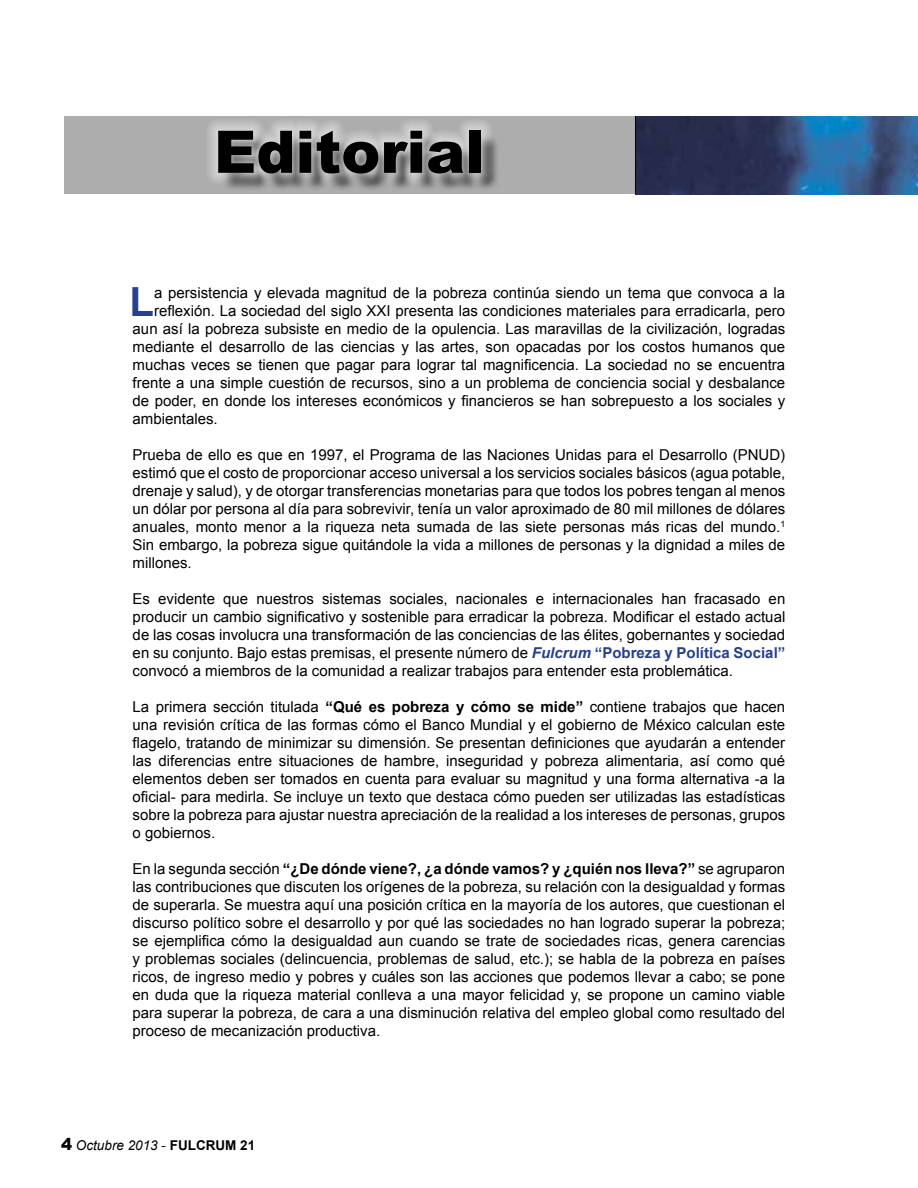
<style>
.page{position:relative;width:918px;height:1188px;background:#fff}
.page>*{position:absolute;margin:0;border:0;box-sizing:border-box;transform-origin:0 0}
.t1{font:900 58.8px "Arial";color:#000}
.t2{font:700 40.2px "Arial";color:#25408f}
.t3{font:15px/18px "Arial";color:#000;text-align:justify}
.t4{font:italic 13.5px "Arial";color:#000}
.s1{font-weight:700;font-style:italic;color:#25408f}
.s2{font-weight:700;color:#25408f}
.s3{font-weight:700}
.s4{font-weight:900;font-style:normal;font-size:16.5px}
.s5{font-style:normal}
.s6{font-weight:700;font-style:normal}
</style>
<div class="page">
<img style="left:636px;top:116px;width:282px;height:78px">
<div style="left:64px;top:116px;width:571px;height:78px;background:#adadad"></div>
<div style="left:220px;top:133px;width:280px;height:59px;background:#000;opacity:.75"></div>
<svg style="left:205px;top:118px;width:288px;height:68px;background:#b2b2b2"></svg>
<h1 class="t1" style="left:214px;top:109px;width:272px">Editorial</h1>
<h2 class="t2" style="left:130px;top:275px;width:26px">L</h2>
<p class="t3" style="left:154px;top:284px;width:633px">a persistencia y elevada magnitud de la pobreza continúa siendo un tema que convoca a la</p>
<p class="t3" style="left:154px;top:302px;width:633px">reflexión. La sociedad del siglo XXI presenta las condiciones materiales para erradicarla, pero</p>
<p class="t3" style="left:133px;top:320px;width:654px">aun así la pobreza subsiste en medio de la opulencia. Las maravillas de la civilización, logradas</p>
<p class="t3" style="left:133px;top:338px;width:654px">mediante el desarrollo de las ciencias y las artes, son opacadas por los costos humanos que</p>
<p class="t3" style="left:133px;top:356px;width:654px">muchas veces se tienen que pagar para lograr tal magnificencia. La sociedad no se encuentra</p>
<p class="t3" style="left:133px;top:374px;width:654px">frente a una simple cuestión de recursos, sino a un problema de conciencia social y desbalance</p>
<p class="t3" style="left:133px;top:392px;width:654px">de poder, en donde los intereses económicos y financieros se han sobrepuesto a los sociales y</p>
<p class="t3" style="left:133px;top:410px;width:87px">ambientales.</p>
<p class="t3" style="left:133px;top:446px;width:654px">Prueba de ello es que en 1997, el Programa de las Naciones Unidas para el Desarrollo (PNUD) estimó que el costo de proporcionar acceso universal a los servicios sociales básicos (agua potable, drenaje y salud), y de otorgar transferencias monetarias para que todos los pobres tengan al menos un dólar por persona al día para sobrevivir, tenía un valor aproximado de 80 mil millones de dólares anuales, monto menor a la riqueza neta sumada de las siete personas más ricas del mundo.<sup>1<br></sup>Sin embargo, la pobreza sigue quitándole la vida a millones de personas y la dignidad a miles de millones.</p>
<p class="t3" style="left:133px;top:590px;width:654px">Es evidente que nuestros sistemas sociales, nacionales e internacionales han fracasado en producir un cambio significativo y sostenible para erradicar la pobreza. Modificar el estado actual de las cosas involucra una transformación de las conciencias de las élites, gobernantes y sociedad en su conjunto. Bajo estas premisas, el presente número de <span class="s1">Fulcrum</span> <span class="s2">“Pobreza y Política Social” </span>convocó a miembros de la comunidad a realizar trabajos para entender esta problemática.</p>
<p class="t3" style="left:133px;top:698px;width:654px">La primera sección titulada <span class="s3">“Qué es pobreza y cómo se mide”</span> contiene trabajos que hacen una revisión crítica de las formas cómo el Banco Mundial y el gobierno de México calculan este flagelo, tratando de minimizar su dimensión. Se presentan definiciones que ayudarán a entender las diferencias entre situaciones de hambre, inseguridad y pobreza alimentaria, así como qué elementos deben ser tomados en cuenta para evaluar su magnitud y una forma alternativa -a la oficial- para medirla. Se incluye un texto que destaca cómo pueden ser utilizadas las estadísticas sobre la pobreza para ajustar nuestra apreciación de la realidad a los intereses de personas, grupos o gobiernos.</p>
<p class="t3" style="left:133px;top:860px;width:654px">En la segunda sección <span class="s3">“¿De dónde viene?, ¿a dónde vamos? y ¿quién nos lleva?”</span> se agruparon las contribuciones que discuten los orígenes de la pobreza, su relación con la desigualdad y formas de superarla. Se muestra aquí una posición crítica en la mayoría de los autores, que cuestionan el discurso político sobre el desarrollo y por qué las sociedades no han logrado superar la pobreza; se ejemplifica cómo la desigualdad aun cuando se trate de sociedades ricas, genera carencias y problemas sociales (delincuencia, problemas de salud, etc.); se habla de la pobreza en países ricos, de ingreso medio y pobres y cuáles son las acciones que podemos llevar a cabo; se pone en duda que la riqueza material conlleva a una mayor felicidad y, se propone un camino viable para superar la pobreza, de cara a una disminución relativa del empleo global como resultado del proceso de mecanización productiva.</p>
<p class="t4" style="left:61px;top:1137px;width:196px"><span class="s4">4</span> Octubre 2013 <span class="s5">-</span> <span class="s6">FULCRUM 21</span></p>
</div>
